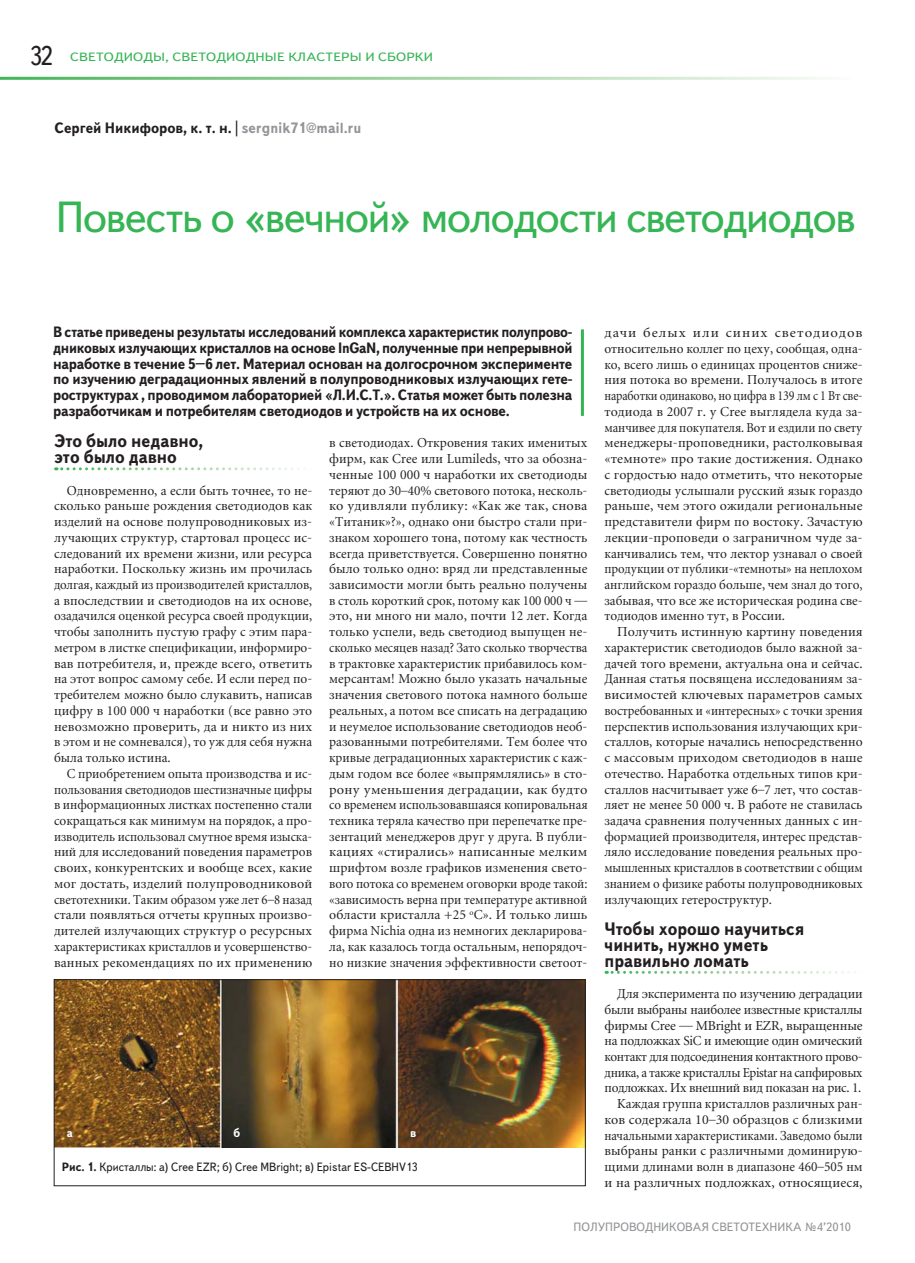
<style>
.page{position:relative;width:915px;height:1263px;background:#fff}
.page>*{position:absolute;margin:0;border:0;box-sizing:border-box;transform-origin:0 0}
.t1{font:43.5px "Text Book C";letter-spacing:-.025em;color:#36b555}
.t2{font:27px "Text Book C";color:#231f20;scale:.9 1}
.t3{font:700 18px/15.8px "Text Book C";color:#231f20;scale:.94 1}
.t4{font:700 15px/15.8px "Text Book C";letter-spacing:-.02em;color:#231f20;text-align:justify;scale:.92 1}
.t5{font:700 15px "Text Book C";color:#231f20;scale:.95 1}
.t6{font:13.5px/15.8px "Miniature";letter-spacing:-.005em;color:#231f20;text-align:justify}
.t7{font:13.5px/15.8px "Miniature";letter-spacing:-.005em;color:#231f20;text-align:justify;scale:1.06 1}
.t8{font:13.5px/15.8px "Miniature";letter-spacing:-.005em;color:#231f20;text-align:justify;scale:.95 1}
.t9{font:12px "Text Book C";color:#231f20;scale:.95 1}
.t10{font:12px "Text Book C";letter-spacing:.01em;color:#36b555;scale:1.17 1}
.t11{font:12px "Text Book C";color:#939598}
.t12{font:700 12px "Text Book C";color:#fff;scale:.95 1}
.s1{color:#939598}
.s2{font-weight:700}
</style>
<div class="page">
<svg style="left:56px;top:467px;width:243px;height:3px"></svg>
<svg style="left:605px;top:971px;width:245px;height:3px"></svg>
<hr style="left:580px;top:329px;width:3px;height:87px;background:#36b555">
<img style="left:56px;top:981px;width:527px;height:166px">
<div style="left:54px;top:979px;width:531px;height:207px;border:1px solid #231f20"></div>
<h2 class="t2" style="left:30px;top:40px;width:27px">32</h2>
<p class="t10" style="left:70px;top:50px;width:311px">СВЕТОДИОДЫ, СВЕТОДИОДНЫЕ КЛАСТЕРЫ И СБОРКИ</p>
<p class="t5" style="left:54px;top:119px;width:324px">Сергей Никифоров, к. т. н. | <span class="s1">sergnik71@mail.ru</span></p>
<h1 class="t1" style="left:56px;top:191px;width:801px">Повесть о «вечной» молодости светодиодов</h1>
<p class="t4" style="left:53px;top:324px;width:565px">В статье приведены результаты исследований комплекса характеристик полупрово&shy;дниковых излучающих кристаллов на основе InGaN, полученные при непрерывной наработке в течение 5–6 лет. Материал основан на долгосрочном эксперименте по изучению деградационных явлений в полупроводниковых излучающих гете&shy;роструктурах , проводимом лабораторией «Л.И.С.Т.». Статья может быть полезна разработчикам и потребителям светодиодов и устройств на их основе.</p>
<h3 class="t3" style="left:54px;top:433px;width:160px">Это было недавно, это было давно</h3>
<p class="t6" style="left:54px;top:483px;width:260px;text-indent:13px">Одновременно, а если быть точнее, то не&shy;сколько раньше рождения светодиодов как изделий на основе полупроводниковых из&shy;лучающих структур, стартовал процесс ис&shy;следований их времени жизни, или ресурса наработки. Поскольку жизнь им прочилась долгая, каждый из производителей кристаллов, а впоследствии и светодиодов на их основе, озадачился оценкой ресурса своей продукции, чтобы заполнить пустую графу с этим пара&shy;метром в листке спецификации, информиро&shy;вав потребителя, и, прежде всего, ответить на этот вопрос самому себе. И если перед по&shy;требителем можно было слукавить, написав цифру в 100 000 ч наработки (все равно это невозможно проверить, да и никто из них в этом и не сомневался), то уж для себя нужна была только истина.</p>
<p class="t8" style="left:54px;top:767px;width:273px;text-indent:13px">С приобретением опыта производства и ис&shy;пользования светодиодов шестизначные цифры в информационных листках постепенно стали сокращаться как минимум на порядок, а про&shy;изводитель использовал смутное время изыска&shy;ний для исследований поведения параметров своих, конкурентских и вообще всех, какие мог достать, изделий полупроводниковой светотехники. Таким образом уже лет 6–8 назад стали появляться отчеты крупных произво&shy;дителей излучающих структур о ресурсных характеристиках кристаллов и усовершенство&shy;ванных рекомендациях по их применению</p>
<p class="t6" style="left:329px;top:436px;width:260px">в светодиодах. Откровения таких именитых фирм, как Cree или Lumileds, что за обозна&shy;ченные 100 000 ч наработки их светодиоды теряют до 30–40% светового потока, несколь&shy;ко удивляли публику: «Как же так, снова «Титаник»?», однако они быстро стали при&shy;знаком хорошего тона, потому как честность всегда приветствуется. Совершенно понятно было только одно: вряд ли представленные зависимости могли быть реально получены в столь короткий срок, потому как 100 000 ч — это, ни много ни мало, почти 12 лет. Когда только успели, ведь светодиод выпущен не&shy;сколько месяцев назад? Зато сколько творчества в трактовке характеристик прибавилось ком&shy;мерсантам! Можно было указать начальные значения светового потока намного больше реальных, а потом все списать на деградацию и неумелое использование светодиодов необ&shy;разованными потребителями. Тем более что кривые деградационных характеристик с каж&shy;дым годом все более «выпрямлялись» в сто&shy;рону уменьшения деградации, как будто со временем использовавшаяся копировальная техника теряла качество при перепечатке пре&shy;зентаций менеджеров друг у друга. В публи&shy;кациях «стирались» написанные мелким шрифтом возле графиков изменения свето&shy;вого потока со временем оговорки вроде такой: «зависимость верна при температуре активной области кристалла +25 <sup>o</sup>C». И только лишь фирма Nichia одна из немногих декларирова&shy;ла, как казалось тогда остальным, непорядоч&shy;но низкие значения эффективности светоот-</p>
<p class="t12" style="left:67px;top:1125px;width:8px">а</p>
<p class="t12" style="left:233px;top:1125px;width:9px">б</p>
<p class="t12" style="left:410px;top:1125px;width:8px">в</p>
<p class="t9" style="left:62px;top:1160px;width:376px"><span class="s2">Рис. 1.</span> Кристаллы: а) Cree EZR; б) Cree MBright; в) Epistar ES-CEBHV13</p>
<p class="t7" style="left:604px;top:326px;width:245px">дачи белых или синих светодиодов относительно коллег по цеху, сообщая, одна&shy;ко, всего лишь о единицах процентов сниже&shy;ния потока во времени. Получалось в итоге наработки одинаково, но цифра в 139 лм с 1 Вт све&shy;тодиода в 2007 г. у Cree выглядела куда за&shy;манчивее для покупателя. Вот и ездили по свету менеджеры-проповедники, растолковывая «темноте» про такие достижения. Однако с гордостью надо отметить, что некоторые светодиоды услышали русский язык гораздо раньше, чем этого ожидали региональные представители фирм по востоку. Зачастую лекции-проповеди о заграничном чуде за&shy;канчивались тем, что лектор узнавал о своей продукции от публики-«темноты» на неплохом английском гораздо больше, чем знал до того, забывая, что все же историческая родина све&shy;тодиодов именно тут, в России.</p>
<p class="t6" style="left:604px;top:625px;width:260px;text-indent:13px">Получить истинную картину поведения характеристик светодиодов было важной за&shy;дачей того времени, актуальна она и сейчас.<br>Данная статья посвящена исследованиям за&shy;висимостей ключевых параметров самых востребованных и «интересных» с точки зрения перспектив использования излучающих кри&shy;сталлов, которые начались непосредственно с массовым приходом светодиодов в наше отечество. Наработка отдельных типов кри&shy;сталлов насчитывает уже 6–7 лет, что состав&shy;ляет не менее 50 000 ч. В работе не ставилась задача сравнения полученных данных с ин&shy;формацией производителя, интерес представ&shy;ляло исследование поведения реальных про&shy;мышленных кристаллов в соответствии с общим знанием о физике работы полупроводниковых излучающих гетероструктур.</p>
<h3 class="t3" style="left:604px;top:921px;width:214px">Чтобы хорошо научиться чинить, нужно уметь правильно ломать</h3>
<p class="t6" style="left:604px;top:987px;width:259px;text-align:right">Для эксперимента по изучению деградации были выбраны наиболее известные кристаллы фирмы Cree — MBright и EZR, выращенные на подложках SiC и имеющие один омический контакт для подсоединения контактного прово&shy;дника, а также кристаллы Epistar на сапфировых подложках. Их внешний вид показан на рис. 1.<br>Каждая группа кристаллов различных ран&shy;ков содержала 10–30 образцов с близкими начальными характеристиками. Заведомо были выбраны ранки с различными доминирую&shy;щими длинами волн в диапазоне 460–505 нм и на различных подложках, относящиеся,</p>
<p class="t11" style="left:573px;top:1220px;width:279px">ПОЛУПРОВОДНИКОВАЯ СВЕТОТЕХНИКА №4’2010</p>
</div>
